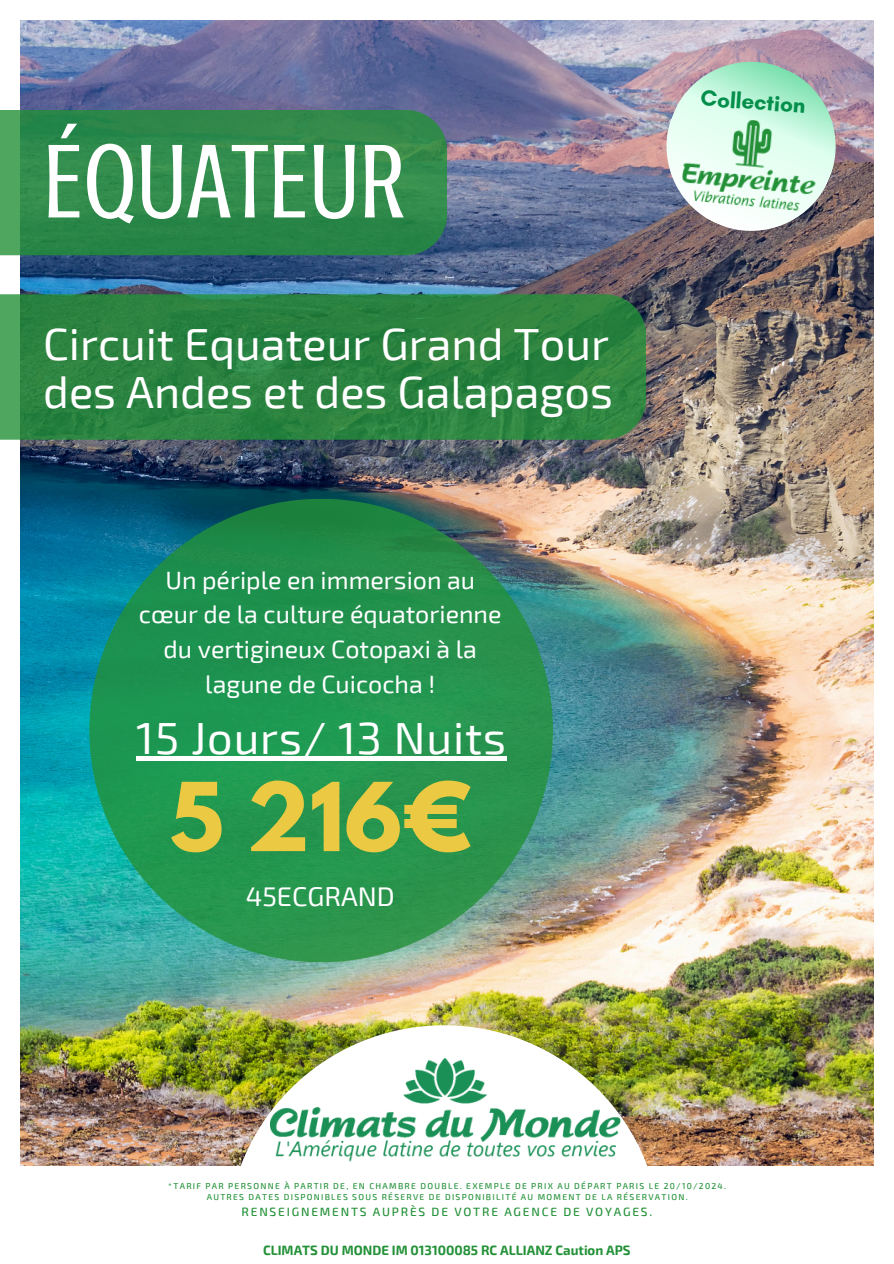
<style>
.page{position:relative;width:894px;height:1264px;background:#fff}
.page>*{position:absolute;margin:0;border:0;box-sizing:border-box;transform-origin:0 0}
.t1{font:108px "Crushed";color:#fff}
.t2{font:700 84px "League Spartan";color:#ebc943}
.t3{font:45px/47.2px "Exo 2";color:#fff}
.t4{font:45px "Exo 2";letter-spacing:.02em;color:#fff}
.t5{font:27px "Exo 2";color:#fff}
.t6{font:24.9px/34.7px "Exo 2";color:#fff;text-align:center}
.t7{font:700 22.5px "Glacial Indifference";color:#048f4b}
.t8{font:700 13.2px "Exo 2";color:#239138}
.t9{font:500 12px "Exo 2";letter-spacing:.15em;color:#239138}
.t10{font:500 8.55px "Exo 2";letter-spacing:.15em;color:#239138}
</style>
<div class="page">
<img style="left:20px;top:21px;width:853px;height:1145px">
<img style="left:227px;top:1025px;width:434px;height:141px">
<svg style="left:0;top:110px;width:447px;height:145px;background:#308a4c"></svg>
<img style="left:89px;top:499px;width:463px;height:463px">
<div style="left:136px;top:756px;width:371px;height:5px;background:#fff"></div>
<svg style="left:0;top:294px;width:645px;height:146px;background:#2c8341"></svg>
<img style="left:270px;top:1058px;width:350px;height:104px">
<img style="left:640px;top:36px;width:221px;height:221px">
<img style="left:680px;top:114px;width:140px;height:98px">
<h4 class="t1" style="left:43px;top:121px;width:362px">ÉQUATEUR</h4>
<p class="t3" style="left:43px;top:318px;width:571px">Circuit Equateur Grand Tour des Andes et des Galapagos</p>
<h3 class="t6" style="left:139px;top:561px;width:364px">Un périple en immersion au cœur de la culture équatorienne du vertigineux Cotopaxi à la lagune de Cuicocha !</h3>
<h2 class="t4" style="left:136px;top:709px;width:371px">15 Jours/ 13 Nuits</h2>
<h3 class="t2" style="left:169px;top:775px;width:304px">5 216€</h3>
<h5 class="t5" style="left:246px;top:879px;width:150px">45ECGRAND</h5>
<p class="t7" style="left:701px;top:84px;width:106px;rotate:4deg">Collection</p>
<p class="t10" style="left:168px;top:1179px;width:559px">*TARIF PAR PERSONNE À PARTIR DE, EN CHAMBRE DOUBLE. EXEMPLE DE PRIX AU DÉPART PARIS LE 20/10/2024.</p>
<h6 class="t10" style="left:207px;top:1191px;width:482px">AUTRES DATES DISPONIBLES SOUS RÉSERVE DE DISPONIBILITÉ AU MOMENT DE LA RÉSERVATION.</h6>
<p class="t9" style="left:241px;top:1203px;width:412px">RENSEIGNEMENTS AUPRÈS DE VOTRE AGENCE DE VOYAGES.</p>
<h1 class="t8" style="left:263px;top:1241px;width:369px">CLIMATS DU MONDE IM 013100085 RC ALLIANZ Caution APS</h1>
</div>
